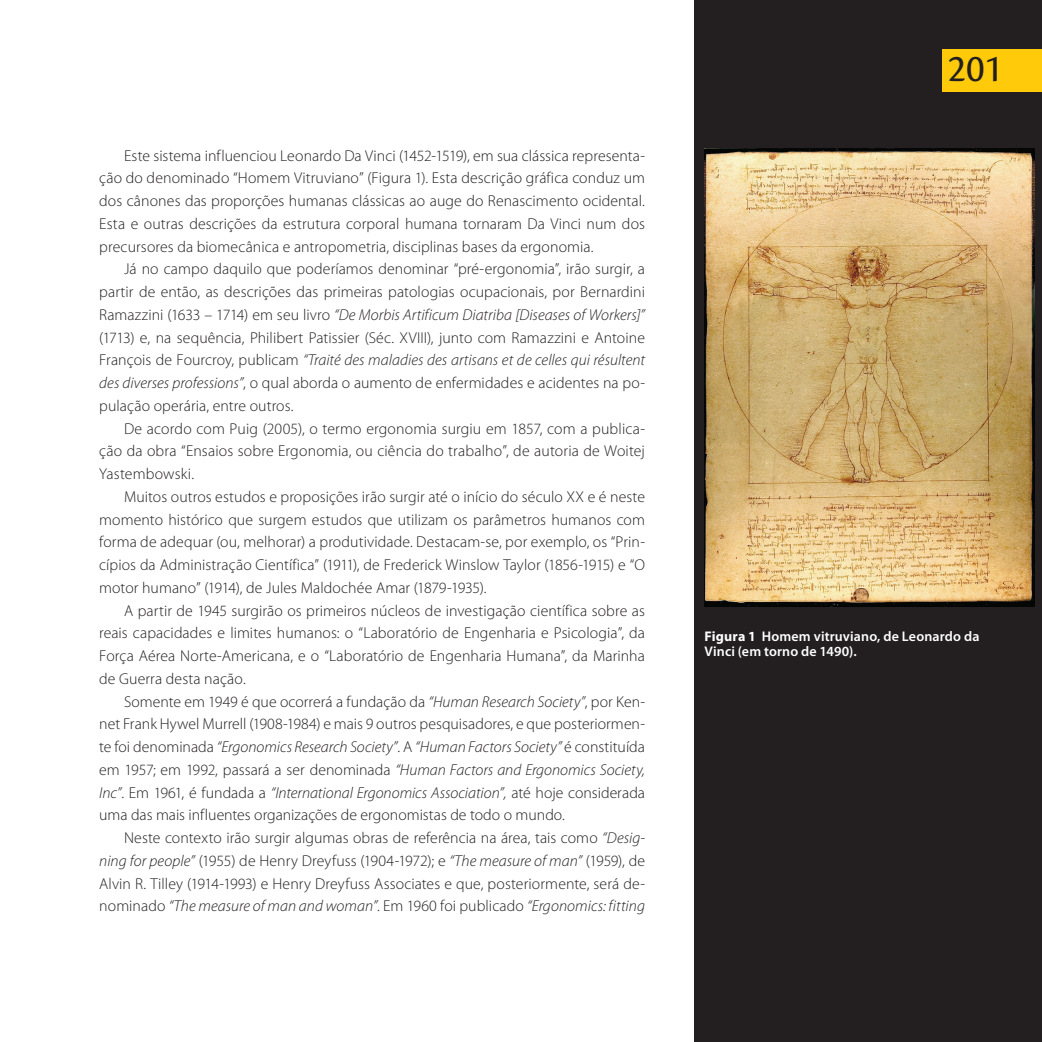
<style>
.page{position:relative;width:1042px;height:1042px;background:#fff}
.page>*{position:absolute;margin:0;border:0;box-sizing:border-box;transform-origin:0 0}
.t1{font:40.25px "Cronos Pro";color:#231f20}
.t2{font:300 15.75px/22.8px "Myriad Pro";letter-spacing:.005em;color:#231f20;text-align:justify}
.t3{font:600 14px/15.8px "Myriad Pro";letter-spacing:.01em;color:#fff}
.s1{font-style:italic}
.s2{font-weight:700}
</style>
<div class="page">
<div style="left:694px;top:0;width:348px;height:1042px;background:#231f20"></div>
<div style="left:943px;top:50px;width:99px;height:42px;background:#feca0a"></div>
<img style="left:704px;top:149px;width:330px;height:457px">
<p class="t2" style="left:99px;top:144px;width:547px;text-indent:25px">Este sistema influenciou Leonardo Da Vinci (1452-1519), em sua clássica representa&shy;ção do denominado “Homem Vitruviano” (Figura 1). Esta descrição gráfica conduz um dos cânones das proporções humanas clássicas ao auge do Renascimento ocidental.<br>Esta e outras descrições da estrutura corporal humana tornaram Da Vinci num dos precursores da biomecânica e antropometria, disciplinas bases da ergonomia.</p>
<p class="t2" style="left:99px;top:258px;width:547px;text-indent:25px">Já no campo daquilo que poderíamos denominar “pré-ergonomia”, irão surgir, a partir de então, as descrições das primeiras patologias ocupacionais, por Bernardini Ramazzini (1633 – 1714) em seu livro <span class="s1">“De Morbis Artificum Diatriba [Diseases of Workers]” </span>(1713) e, na sequência, Philibert Patissier (Séc. XVIII), junto com Ramazzini e Antoine François de Fourcroy, publicam <span class="s1">“Traité des maladies des artisans et de celles qui résultent des diverses professions”</span>, o qual aborda o aumento de enfermidades e acidentes na po&shy;pulação operária, entre outros.</p>
<p class="t2" style="left:99px;top:417px;width:547px;text-indent:25px">De acordo com Puig (2005), o termo ergonomia surgiu em 1857, com a publica&shy;ção da obra “Ensaios sobre Ergonomia, ou ciência do trabalho”, de autoria de Woitej Yastembowski.</p>
<p class="t2" style="left:99px;top:485px;width:547px;text-indent:25px">Muitos outros estudos e proposições irão surgir até o início do século XX e é neste momento histórico que surgem estudos que utilizam os parâmetros humanos com forma de adequar (ou, melhorar) a produtividade. Destacam-se, por exemplo, os “Prin&shy;cípios da Administração Científica” (1911), de Frederick Winslow Taylor (1856-1915) e “O motor humano” (1914), de Jules Maldochée Amar (1879-1935).</p>
<p class="t2" style="left:99px;top:599px;width:547px;text-indent:25px">A partir de 1945 surgirão os primeiros núcleos de investigação científica sobre as reais capacidades e limites humanos: o “Laboratório de Engenharia e Psicologia”, da Força Aérea Norte-Americana, e o “Laboratório de Engenharia Humana”, da Marinha de Guerra desta nação.</p>
<p class="t2" style="left:99px;top:690px;width:547px;text-indent:25px">Somente em 1949 é que ocorrerá a fundação da <span class="s1">“Human Research Society”</span>, por Ken&shy;net Frank Hywel Murrell (1908-1984) e mais 9 outros pesquisadores, e que posteriormen&shy;te foi denominada <span class="s1">“Ergonomics Research Society”</span>. A <span class="s1">“Human Factors Society”</span> é constituída em 1957; em 1992, passará a ser denominada <span class="s1">“Human Factors and Ergonomics Society, Inc”</span>. Em 1961, é fundada a <span class="s1">“International Ergonomics Association”,</span> até hoje considerada uma das mais influentes organizações de ergonomistas de todo o mundo.</p>
<p class="t2" style="left:99px;top:827px;width:547px;text-indent:25px">Neste contexto irão surgir algumas obras de referência na área, tais como <span class="s1">“Desig&shy;ning for people”</span> (1955) de Henry Dreyfuss (1904-1972); e <span class="s1">“The measure of man”</span> (1959), de Alvin R. Tilley (1914-1993) e Henry Dreyfuss Associates e que, posteriormente, será de&shy;nominado <span class="s1">“The measure of man and woman”</span>. Em 1960 foi publicado <span class="s1">“Ergonomics: fitting</span></p>
<h1 class="t1" style="left:948px;top:45px;width:56px">201</h1>
<p class="t3" style="left:704px;top:628px;width:276px"><span class="s2">Figura 1</span> Homem vitruviano, de Leonardo da<br>Vinci (em torno de 1490).</p>
</div>
